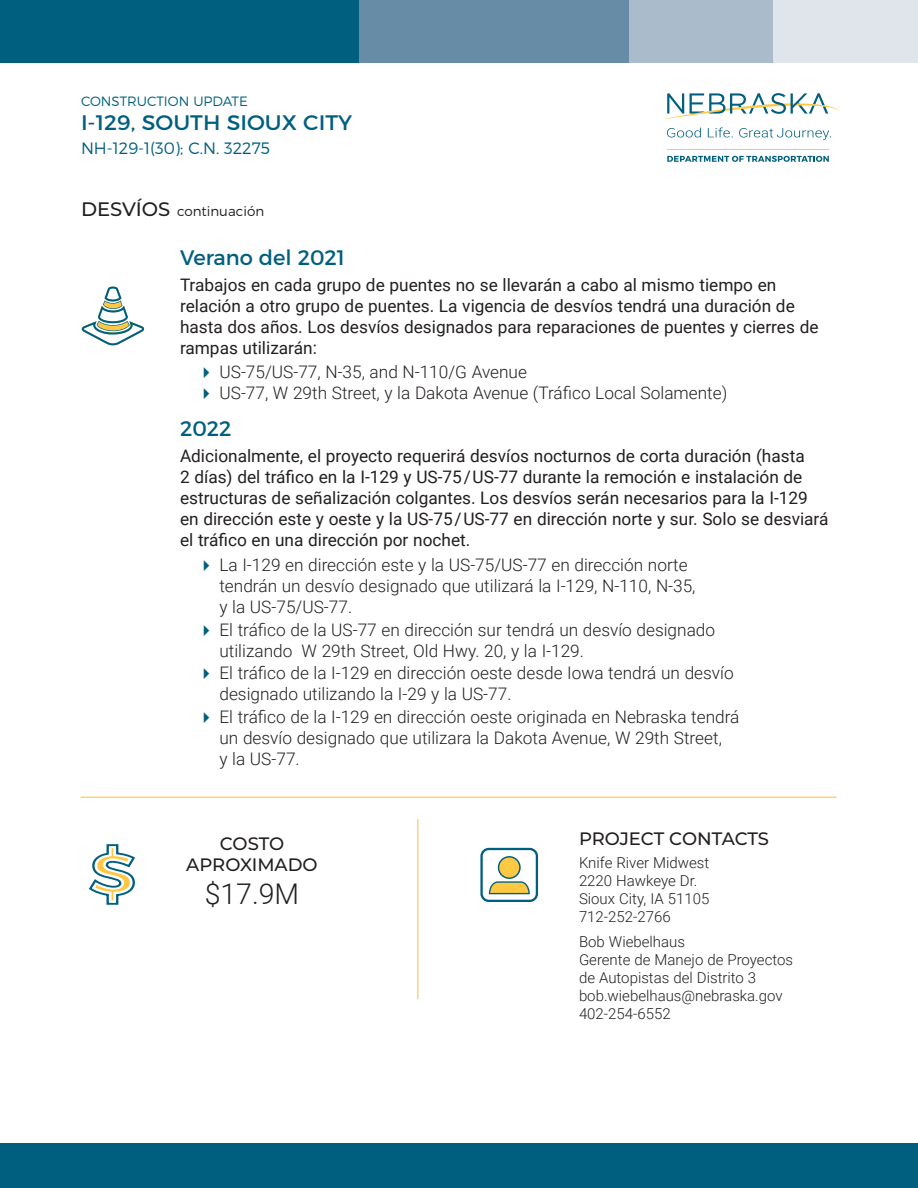
<style>
.page{position:relative;width:918px;height:1188px;background:#fff}
.page>*{position:absolute;margin:0;border:0;box-sizing:border-box;transform-origin:0 0}
.t1{font:300 28.5px "Roboto";color:#231f20}
.t2{font:21px "Montserrat";color:#005f7f;scale:1.05 1}
.t3{font:21px "Montserrat";color:#005f7f}
.t4{font:500 18px/21px "Montserrat";letter-spacing:-.01em;color:#231f20;text-align:center}
.t5{font:300 17.25px/21px "Roboto";color:#231f20}
.t6{font:17.25px/21px "Roboto";color:#231f20}
.t7{font:300 16.5px "Montserrat";color:#005f7f}
.t8{font:300 15px/18px "Roboto";color:#231f20}
.t9{font:300 13.5px "Montserrat";color:#231f20}
.t10{font:300 13.5px "Montserrat";color:#005f7f}
.s1{font-weight:500;font-size:19.5px}
.s2{color:#005f7f}
</style>
<div class="page">
<div style="left:0;top:1143px;width:918px;height:45px;background:#005f7f"></div>
<svg style="left:667px;top:156px;width:162px;height:6px"></svg>
<svg style="left:708px;top:127px;width:25px;height:10px"></svg>
<svg style="left:665px;top:93px;width:173px;height:26px"></svg>
<hr style="left:667px;top:149px;width:162px;height:1px;background:#fec842">
<svg style="left:667px;top:128px;width:34px;height:9px"></svg>
<svg style="left:739px;top:128px;width:92px;height:12px"></svg>
<div style="left:0;top:0;width:917px;height:63px;background:#dfe5eb"></div>
<div style="left:0;top:0;width:360px;height:63px;background:#005f7f"></div>
<div style="left:359px;top:0;width:270px;height:63px;background:#678ca5"></div>
<div style="left:629px;top:0;width:144px;height:63px;background:#aabbcb"></div>
<hr style="left:81px;top:796px;width:756px;height:2px;background:#fed376">
<div style="left:480px;top:848px;width:58px;height:54px;border:2px solid #005f7f;border-radius:7px"></div>
<div style="left:499px;top:857px;width:21px;height:21px;background:#fec843;border-radius:50%"></div>
<div style="left:498px;top:856px;width:23px;height:23px;border:1px solid #005f7f;border-radius:50%"></div>
<svg style="left:488px;top:881px;width:42px;height:14px"></svg>
<hr style="left:417px;top:819px;width:1px;height:180px;background:#fed376">
<svg style="left:88px;top:844px;width:47px;height:61px"></svg>
<svg style="left:82px;top:286px;width:62px;height:59px"></svg>
<p class="t10" style="left:81px;top:93px;width:168px">CONSTRUCTION UPDATE</p>
<p class="t2" style="left:81px;top:109px;width:260px">I-129, SOUTH SIOUX CITY</p>
<p class="t7" style="left:81px;top:138px;width:191px">NH-129-1(30); C.N. 32275</p>
<p class="t9" style="left:81px;top:203px;width:185px"><span class="s1">DESVÍOS</span> continuación</p>
<p class="t3" style="left:180px;top:245px;width:167px">Verano del 2021</p>
<p class="t6" style="left:180px;top:273px;width:640px">Trabajos en cada grupo de puentes no se llevarán a cabo al mismo tiempo en relación a otro grupo de puentes. La vigencia de desvíos tendrá una duración de hasta dos años. Los desvíos designados para reparaciones de puentes y cierres de rampas utilizarán:</p>
<p class="t5" style="left:198px;top:360px;width:331px"><span class="s2">✔</span> US-75/US-77, N-35, and N-110/G Avenue</p>
<p class="t5" style="left:198px;top:381px;width:531px"><span class="s2">✔</span> US-77, W 29th Street, y la Dakota Avenue (Tráfico Local Solamente)</p>
<p class="t3" style="left:180px;top:416px;width:53px">2022</p>
<p class="t6" style="left:180px;top:444px;width:650px">Adicionalmente, el proyecto requerirá desvíos nocturnos de corta duración (hasta<br>2 días) del tráfico en la I-129 y US-75 / US-77 durante la remoción e instalación de estructuras de señalización colgantes. Los desvíos serán necesarios para la I-129 en dirección este y oeste y la US-75 / US-77 en dirección norte y sur. Solo se desviará el tráfico en una dirección por nochet.</p>
<p class="t5" style="left:219px;top:554px;width:478px;text-indent:-22px"><span class="s2">✔</span> La I-129 en dirección este y la US-75/US-77 en dirección norte tendrán un desvío designado que utilizará la I-129, N-110, N-35, y la US-75/US-77.</p>
<p class="t5" style="left:219px;top:618px;width:497px;text-indent:-22px"><span class="s2">✔</span> El tráfico de la US-77 en dirección sur tendrá un desvío designado utilizando W 29th Street, Old Hwy. 20, y la I-129.</p>
<p class="t5" style="left:219px;top:662px;width:516px;text-indent:-22px"><span class="s2">✔</span> El tráfico de la I-129 en dirección oeste desde Iowa tendrá un desvío designado utilizando la I-29 y la US-77.</p>
<p class="t5" style="left:219px;top:705px;width:522px;text-indent:-22px"><span class="s2">✔</span> El tráfico de la I-129 en dirección oeste originada en Nebraska tendrá un desvío designado que utilizara la Dakota Avenue, W 29th Street,<br>y la US-77.</p>
<p class="t4" style="left:186px;top:832px;width:133px">COSTO<br>APROXIMADO</p>
<h1 class="t1" style="left:205px;top:874px;width:96px">$17.9M</h1>
<p class="t4" style="left:579px;top:828px;width:192px">PROJECT CONTACTS</p>
<p class="t8" style="left:579px;top:853px;width:132px">Knife River Midwest<br>2220 Hawkeye Dr.<br>Sioux City, IA 51105<br>712-252-2766</p>
<p class="t8" style="left:579px;top:933px;width:216px">Bob Wiebelhaus<br>Gerente de Manejo de Proyectos de Autopistas del Distrito 3 bob.wiebelhaus@nebraska.gov<br>402-254-6552</p>
</div>
